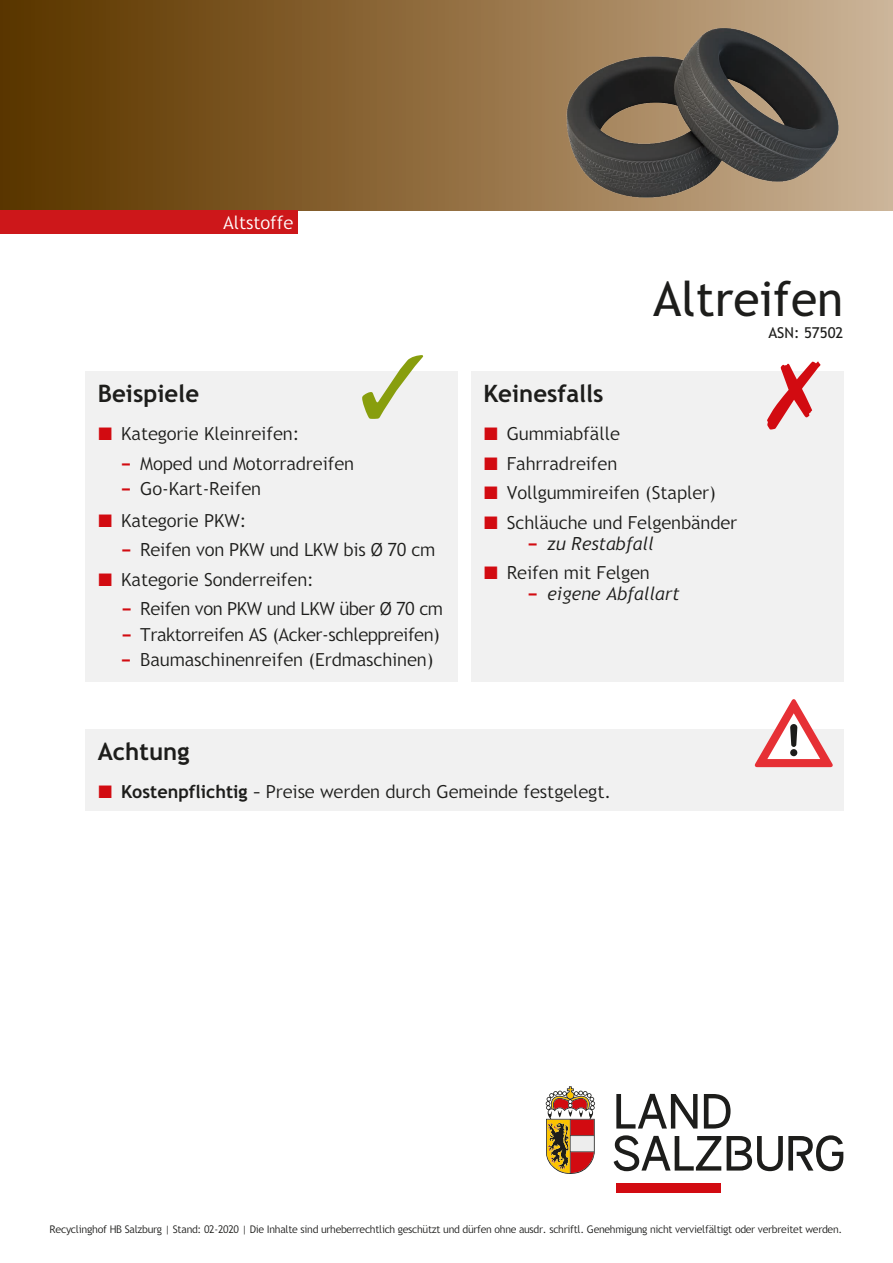
<style>
.page{position:relative;width:893px;height:1263px;background:#fff}
.page>*{position:absolute;margin:0;border:0;box-sizing:border-box;transform-origin:0 0}
.Produkttitel{font:48px "Trebuchet SBG2";color:#1d1d1b}
.t1{font:700 24px "Trebuchet SBG2";color:#1d1d1b}
.t2{font:300 18px "Trebuchet SBG2";color:#1d1d1b}
.t3{font:300 18px "Trebuchet SBG2";letter-spacing:-.02em;color:#1d1d1b}
.t4{font:italic 300 18px "Trebuchet SBG2";color:#1d1d1b}
.t5{font:300 18px "Trebuchet SBG2";color:#fff}
.ASN{font:15px "Trebuchet SBG2";color:#1d1d1b}
.t6{font:300 10.5px "Trebuchet SBG2";letter-spacing:-.02em;color:#1d1d1b}
.s1{color:#d20b11}
.s2{font-weight:900;color:#d20b11}
.s3{font-weight:900;font-style:normal;color:#d20b11}
.s4{font-weight:700}
</style>
<div class="page">
<svg style="left:0;top:0;width:893px;height:210px;background:#825e2e"></svg>
<svg style="left:546px;top:1086px;width:49px;height:88px"></svg>
<div style="left:616px;top:1184px;width:105px;height:9px;background:#d20b11"></div>
<svg style="left:614px;top:1094px;width:229px;height:77px"></svg>
<div style="left:0;top:210px;width:298px;height:24px;background:#cd171a"></div>
<div style="left:85px;top:372px;width:373px;height:310px;background:#f1f1f1"></div>
<svg style="left:362px;top:355px;width:61px;height:64px"></svg>
<div style="left:471px;top:372px;width:372px;height:310px;background:#f1f1f1"></div>
<svg style="left:767px;top:361px;width:53px;height:68px"></svg>
<div style="left:85px;top:730px;width:758px;height:81px;background:#f1f1f1"></div>
<svg style="left:754px;top:699px;width:79px;height:68px"></svg>
<img style="left:536px;top:0;width:307px;height:210px">
<p class="t5" style="left:223px;top:212px;width:72px">Altstoffe</p>
<p class="t1" style="left:98px;top:379px;width:103px">Beispiele</p>
<p class="t2" style="left:98px;top:423px;width:202px"><span class="s1">■</span> Kategorie Kleinreifen:</p>
<p class="t2" style="left:121px;top:452px;width:235px"><span class="s2">−</span> Moped und Motorradreifen</p>
<p class="t2" style="left:121px;top:478px;width:142px"><span class="s2">−</span> Go-Kart-Reifen</p>
<p class="t2" style="left:98px;top:510px;width:149px"><span class="s1">■</span> Kategorie PKW:</p>
<p class="t2" style="left:121px;top:539px;width:315px"><span class="s2">−</span> Reifen von PKW und LKW bis Ø 70 cm</p>
<p class="t2" style="left:98px;top:569px;width:217px"><span class="s1">■</span> Kategorie Sonderreifen:</p>
<p class="t3" style="left:121px;top:598px;width:323px"><span class="s2">−</span> Reifen von PKW und LKW über Ø 70 cm</p>
<p class="t3" style="left:121px;top:623px;width:320px"><span class="s2">−</span> Traktorreifen AS (Acker-schleppreifen)</p>
<p class="t2" style="left:121px;top:649px;width:314px"><span class="s2">−</span> Baumaschinenreifen (Erdmaschinen)</p>
<p class="Produkttitel" style="left:653px;top:271px;width:192px">Altreifen</p>
<p class="ASN" style="left:768px;top:324px;width:76px">ASN: 57502</p>
<p class="t1" style="left:483px;top:379px;width:122px">Keinesfalls</p>
<p class="t2" style="left:484px;top:423px;width:137px"><span class="s1">■</span> Gummiabfälle</p>
<p class="t2" style="left:484px;top:452px;width:135px"><span class="s1">■</span> Fahrradreifen</p>
<p class="t2" style="left:484px;top:482px;width:233px"><span class="s1">■</span> Vollgummireifen (Stapler)</p>
<p class="t2" style="left:484px;top:511px;width:255px"><span class="s1">■</span> Schläuche und Felgenbänder</p>
<p class="t4" style="left:528px;top:532px;width:128px"><span class="s3">−</span> zu Restabfall</p>
<p class="t2" style="left:484px;top:562px;width:167px"><span class="s1">■</span> Reifen mit Felgen</p>
<p class="t4" style="left:528px;top:583px;width:154px"><span class="s3">−</span> eigene Abfallart</p>
<p class="t1" style="left:98px;top:737px;width:93px">Achtung</p>
<p class="t2" style="left:98px;top:781px;width:514px"><span class="s1">■</span> <span class="s4">Kostenpflichtig</span> – Preise werden durch Gemeinde festgelegt.</p>
<p class="t6" style="left:50px;top:1223px;width:794px">Recyclinghof HB Salzburg | Stand: 02-2020 | Die Inhalte sind urheberrechtlich geschützt und dürfen ohne ausdr. schriftl. Genehmigung nicht vervielfältigt oder verbreitet werden.</p>
</div>
